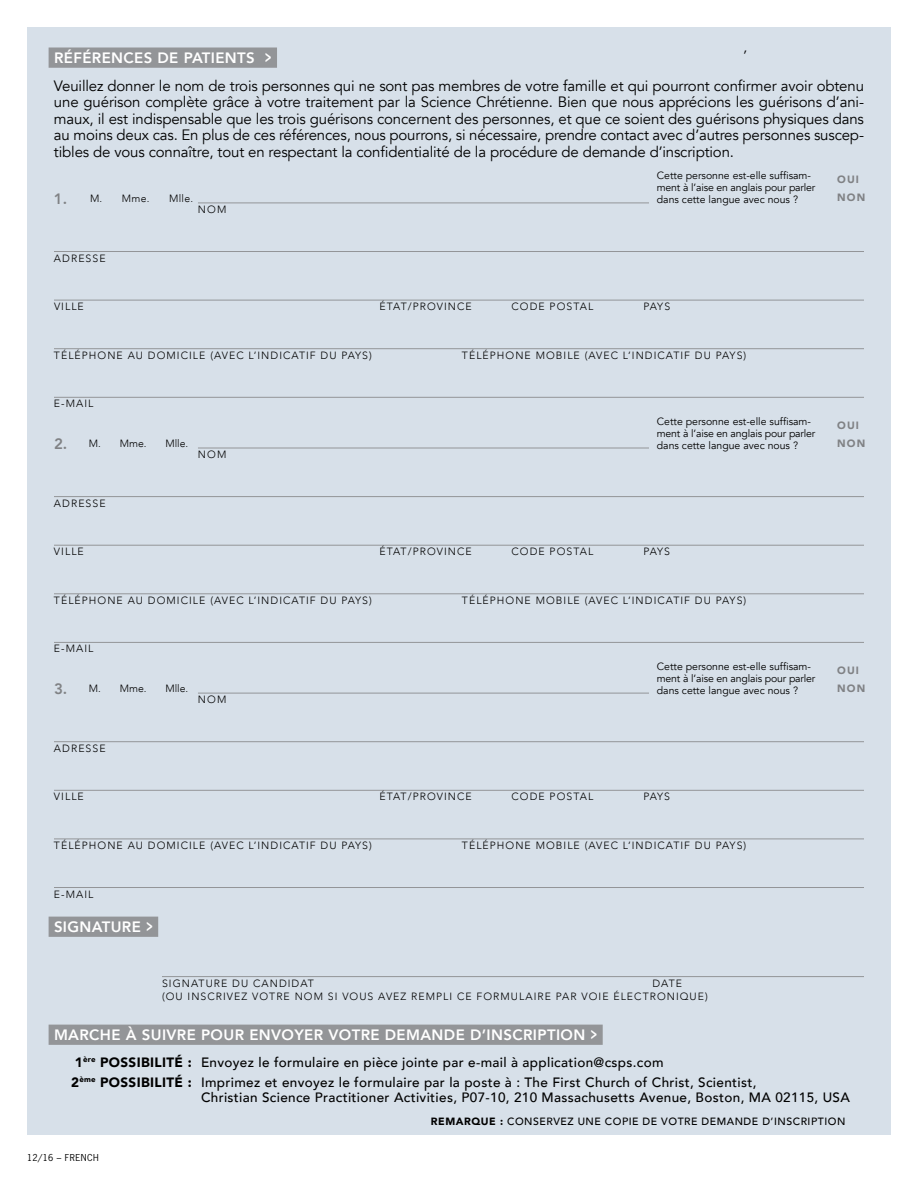
<style>
.page{position:relative;width:918px;height:1188px;background:#fff}
.page>*{position:absolute;margin:0;border:0;box-sizing:border-box;transform-origin:0 0}
.t1{font:15px/16.5px "Avenir";letter-spacing:-.01em;color:#000}
.t2{font:800 15px "Avenir";letter-spacing:.025em;color:#fff}
.t3{font:800 15px "Avenir";color:#808285}
.t4{font:500 13.5px/20.4px "Avenir";letter-spacing:.025em;color:#000}
.t5{font:300 10.5px/13.5px "Avenir";letter-spacing:.1em;color:#000}
.t6{font:10.5px/12px "Avenir";color:#000}
.t7{font:500 10.5px "Avenir";letter-spacing:.05em;color:#000}
.t8{font:900 10.5px/18px "Avenir LT Std";letter-spacing:.1em;color:#808285}
.t9{font:10.5px "Verdana";color:#000}
.t10{font:9px "News Gothic Std";letter-spacing:.05em;color:#000}
.s1{font-weight:800;color:#fff}
.s2{font-weight:800;font-size:18px;color:#fff}
.s3{font-weight:300;font-size:10.5px;color:#000}
.s4{font-size:18px}
.s5{font-weight:900}
</style>
<div class="page">
<div style="left:27px;top:27px;width:864px;height:1108px;background:#d7e0e9"></div>
<div style="left:49px;top:48px;width:228px;height:20px;background:#939598"></div>
<hr style="left:198px;top:203px;width:666px;height:1px;background:#939598">
<hr style="left:54px;top:251px;width:810px;height:1px;background:#939598">
<hr style="left:54px;top:300px;width:810px;height:1px;background:#939598">
<hr style="left:54px;top:348px;width:810px;height:1px;background:#939598">
<hr style="left:54px;top:397px;width:810px;height:1px;background:#939598">
<hr style="left:198px;top:448px;width:666px;height:1px;background:#939598">
<hr style="left:54px;top:496px;width:810px;height:1px;background:#939598">
<hr style="left:54px;top:545px;width:810px;height:1px;background:#939598">
<hr style="left:54px;top:593px;width:810px;height:1px;background:#939598">
<hr style="left:54px;top:642px;width:810px;height:1px;background:#939598">
<hr style="left:198px;top:693px;width:666px;height:1px;background:#939598">
<hr style="left:54px;top:741px;width:810px;height:1px;background:#939598">
<hr style="left:54px;top:790px;width:810px;height:1px;background:#939598">
<hr style="left:54px;top:839px;width:810px;height:1px;background:#939598">
<hr style="left:54px;top:887px;width:810px;height:1px;background:#939598">
<div style="left:49px;top:917px;width:109px;height:20px;background:#939598"></div>
<hr style="left:162px;top:976px;width:702px;height:1px;background:#939598">
<div style="left:49px;top:1025px;width:554px;height:20px;background:#939598"></div>
<div style="left:649px;top:163px;width:214px;height:47px;background:#d7e0e9"></div>
<div style="left:821px;top:171px;width:56px;height:37px;background:#d7e0e9"></div>
<div style="left:649px;top:408px;width:214px;height:47px;background:#d7e0e9"></div>
<div style="left:821px;top:416px;width:56px;height:37px;background:#d7e0e9"></div>
<div style="left:649px;top:653px;width:214px;height:47px;background:#d7e0e9"></div>
<div style="left:821px;top:662px;width:56px;height:37px;background:#d7e0e9"></div>
<p class="t1" style="left:54px;top:44px;width:812px;line-height:28.2px"><span class="s1">RÉFÉRENCES DE PATIENTS</span> <span class="s2">&gt;<br></span>Veuillez donner le nom de trois personnes qui ne sont pas membres de votre famille et qui pourront confirmer avoir obtenu</p>
<p class="t1" style="left:54px;top:94px;width:812px;text-align:justify">une guérison complète grâce à votre traitement par la Science Chrétienne. Bien que nous apprécions les guérisons d’ani&shy;maux, il est indispensable que les trois guérisons concernent des personnes, et que ce soient des guérisons physiques dans au moins deux cas. En plus de ces références, nous pourrons, si nécessaire, prendre contact avec d’autres personnes suscep&shy;tibles de vous connaître, tout en respectant la confidentialité de la procédure de demande d’inscription.</p>
<p class="t3" style="left:54px;top:187px;width:50px">1. <span class="s3">M.</span></p>
<p class="t5" style="left:122px;top:191px;width:29px">Mme.</p>
<p class="t5" style="left:169px;top:191px;width:26px">Mlle.</p>
<p class="t5" style="left:198px;top:203px;width:30px">NOM</p>
<p class="t9" style="left:743px;top:42px;width:5px">,</p>
<p class="t6" style="left:657px;top:170px;width:160px">Cette personne est-elle suffisam&shy;ment à l’aise en anglais pour parler dans cette langue avec nous ?</p>
<p class="t8" style="left:837px;top:171px;width:29px">OUI<br>NON</p>
<p class="t5" style="left:54px;top:251px;width:53px">ADRESSE</p>
<p class="t5" style="left:54px;top:300px;width:31px">VILLE</p>
<p class="t5" style="left:380px;top:300px;width:94px">ÉTAT/PROVINCE</p>
<p class="t5" style="left:511px;top:300px;width:83px">CODE POSTAL</p>
<p class="t5" style="left:643px;top:300px;width:28px">PAYS</p>
<p class="t5" style="left:54px;top:348px;width:319px">TÉLÉPHONE AU DOMICILE (AVEC L’INDICATIF DU PAYS)</p>
<p class="t5" style="left:462px;top:348px;width:286px">TÉLÉPHONE MOBILE (AVEC L’INDICATIF DU PAYS)</p>
<p class="t5" style="left:54px;top:397px;width:41px">E-MAIL</p>
<p class="t3" style="left:54px;top:432px;width:48px">2. <span class="s3">M.</span></p>
<p class="t5" style="left:120px;top:437px;width:28px">Mme.</p>
<p class="t5" style="left:165px;top:437px;width:24px">Mlle.</p>
<p class="t5" style="left:198px;top:448px;width:30px">NOM</p>
<p class="t6" style="left:657px;top:415px;width:160px">Cette personne est-elle suffisam&shy;ment à l’aise en anglais pour parler dans cette langue avec nous ?</p>
<p class="t8" style="left:837px;top:416px;width:29px">OUI<br>NON</p>
<p class="t5" style="left:54px;top:496px;width:53px">ADRESSE</p>
<p class="t5" style="left:54px;top:545px;width:31px">VILLE</p>
<p class="t5" style="left:379px;top:545px;width:94px">ÉTAT/PROVINCE</p>
<p class="t5" style="left:511px;top:545px;width:83px">CODE POSTAL</p>
<p class="t5" style="left:643px;top:545px;width:28px">PAYS</p>
<p class="t5" style="left:54px;top:594px;width:319px">TÉLÉPHONE AU DOMICILE (AVEC L’INDICATIF DU PAYS)</p>
<p class="t5" style="left:462px;top:594px;width:286px">TÉLÉPHONE MOBILE (AVEC L’INDICATIF DU PAYS)</p>
<p class="t5" style="left:54px;top:642px;width:41px">E-MAIL</p>
<p class="t3" style="left:54px;top:677px;width:48px">3. <span class="s3">M.</span></p>
<p class="t5" style="left:120px;top:682px;width:28px">Mme.</p>
<p class="t5" style="left:165px;top:682px;width:24px">Mlle.</p>
<p class="t5" style="left:198px;top:693px;width:30px">NOM</p>
<p class="t6" style="left:657px;top:661px;width:160px">Cette personne est-elle suffisam&shy;ment à l’aise en anglais pour parler dans cette langue avec nous ?</p>
<p class="t8" style="left:837px;top:661px;width:29px">OUI<br>NON</p>
<p class="t5" style="left:54px;top:741px;width:53px">ADRESSE</p>
<p class="t5" style="left:54px;top:790px;width:31px">VILLE</p>
<p class="t5" style="left:379px;top:790px;width:94px">ÉTAT/PROVINCE</p>
<p class="t5" style="left:511px;top:790px;width:83px">CODE POSTAL</p>
<p class="t5" style="left:643px;top:790px;width:28px">PAYS</p>
<p class="t5" style="left:54px;top:839px;width:319px">TÉLÉPHONE AU DOMICILE (AVEC L’INDICATIF DU PAYS)</p>
<p class="t5" style="left:462px;top:839px;width:286px">TÉLÉPHONE MOBILE (AVEC L’INDICATIF DU PAYS)</p>
<p class="t5" style="left:54px;top:887px;width:41px">E-MAIL</p>
<p class="t2" style="left:54px;top:915px;width:101px">SIGNATURE <span class="s4">&gt;</span></p>
<p class="t5" style="left:162px;top:976px;width:154px">SIGNATURE DU CANDIDAT</p>
<p class="t5" style="left:162px;top:976px;width:547px;text-indent:490px">DATE<br>(OU INSCRIVEZ VOTRE NOM SI VOUS AVEZ REMPLI CE FORMULAIRE PAR VOIE ÉLECTRONIQUE)</p>
<p class="t2" style="left:54px;top:1023px;width:545px">MARCHE À SUIVRE POUR ENVOYER VOTRE DEMANDE D’INSCRIPTION <span class="s4">&gt;</span></p>
<p class="t4" style="left:71px;top:1051px;width:687px"><span class="s5">1</span><sup>ère</sup> <span class="s5">POSSIBILITÉ :</span> Envoyez le formulaire en pièce jointe par e-mail à application@csps.com<br><span class="s5">2</span><sup>ème</sup> <span class="s5">POSSIBILITÉ :</span> Imprimez et envoyez le formulaire par la poste à : The First Church of Christ, Scientist,</p>
<p class="t4" style="left:201px;top:1086px;width:650px">Christian Science Practitioner Activities, P07-10, 210 Massachusetts Avenue, Boston, MA 02115, USA</p>
<p class="t10" style="left:27px;top:1152px;width:73px">12/16 – FRENCH</p>
<p class="t7" style="left:431px;top:1112px;width:416px"><span class="s5">REMARQUE :</span> CONSERVEZ UNE COPIE DE VOTRE DEMANDE D’INSCRIPTION</p>
</div>
